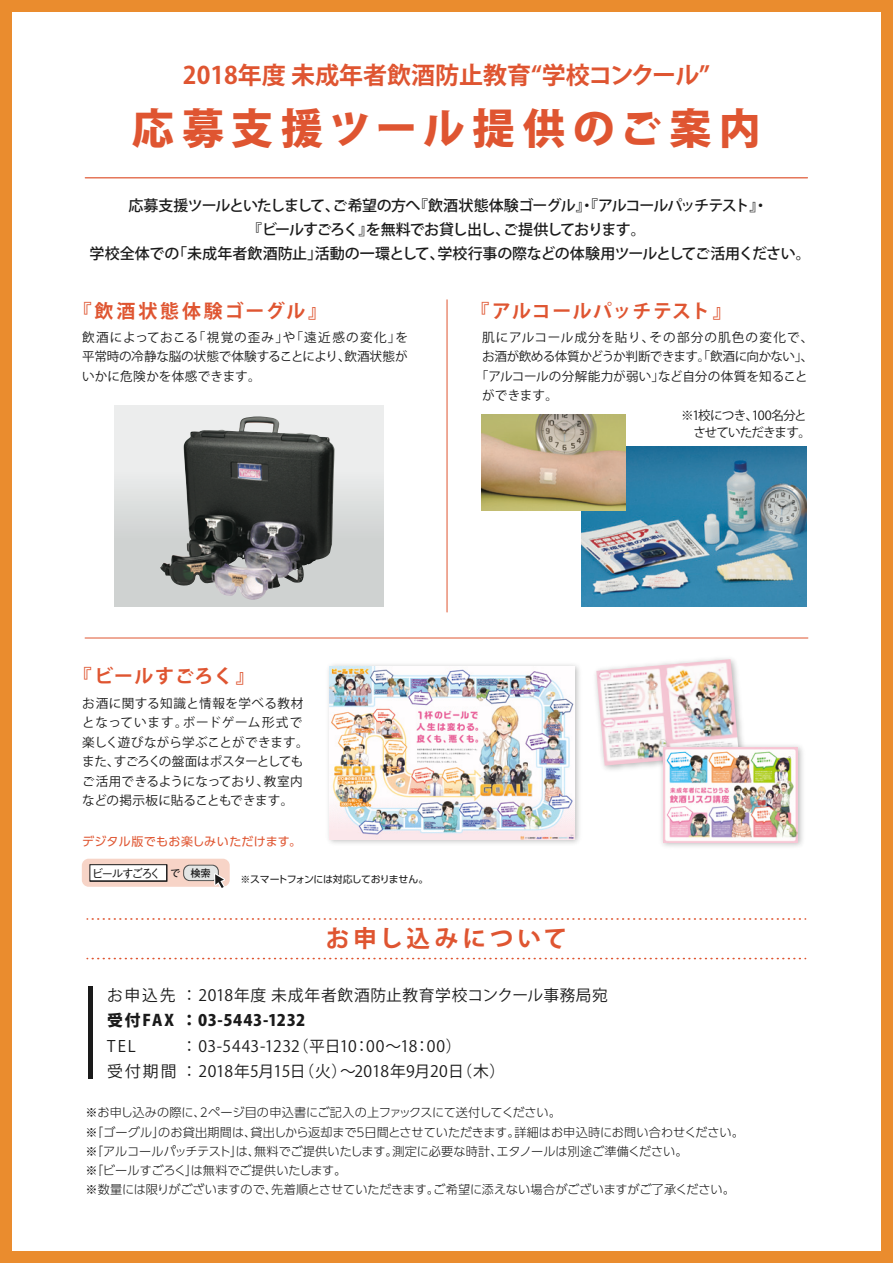
<style>
.page{position:relative;width:893px;height:1263px;background:#ea8c2e}
.page>*{position:absolute;margin:0;border:0;box-sizing:border-box;transform-origin:0 0}
.t1{font:800 42px "Koz Go Pro";letter-spacing:.18em;color:#df5531}
.t2{font:700 24px "Koz Go Pro";color:#df5531}
.t3{font:700 23.7px "Koz Go Pro";letter-spacing:.16em;color:#df5531}
.t4{font:700 18.9px "Koz Go Pro";letter-spacing:.05em;color:#df5531}
.t5{font:700 18.9px "Koz Go Pro";letter-spacing:.145em;color:#df5531}
.t6{font:700 18.9px "Koz Go Pro";letter-spacing:.045em;color:#df5531}
.t7{font:15.75px/25.3px "Koz Go Pro";letter-spacing:.01em;color:#1a1a1a}
.t8{font:15.75px "Koz Go Pro";letter-spacing:.03em;color:#1a1a1a}
.t9{font:800 15.75px "Koz Go Pro";letter-spacing:.045em;color:#1a1a1a}
.t10{font:500 15px/24px "Koz Go Pro";letter-spacing:-.045em;color:#1a1a1a;text-align:center}
.t11{font:12.6px/19.5px "Koz Go Pro";color:#1a1a1a;text-align:justify}
.t12{font:12.6px "Koz Go Pro";letter-spacing:-.04em;color:#1a1a1a}
.t13{font:12.6px "Koz Go Pro";letter-spacing:.08em;color:#1a1a1a}
.t14{font:12.6px/16.5px "Koz Go Pro";letter-spacing:-.065em;color:#1a1a1a}
.t15{font:300 12.15px/19px "UD Shin Go Pro";letter-spacing:-.01em;color:#1a1a1a}
.t16{font:12px "UD Shin Go Pro";letter-spacing:.02em;color:#df5531}
.t17{font:500 12px "Gothic BBB Pro";letter-spacing:-.19em;color:#1a1a1a}
.t18{font:700 10.35px "Futo Go B101 Pro";color:#1a1a1a}
.t19{font:9.9px "UD Shin Go Pro";letter-spacing:-.055em;color:#1a1a1a}
</style>
<div class="page">
<div style="left:12px;top:12px;width:869px;height:1239px;background:#fff"></div>
<svg style="left:87px;top:918px;width:719px;height:2px"></svg>
<hr style="left:85px;top:177px;width:722px;height:1px;background:#df5531">
<div style="left:88px;top:986px;width:5px;height:93px;background:#1a1a1a"></div>
<svg style="left:87px;top:958px;width:719px;height:1px"></svg>
<div style="left:114px;top:406px;width:269px;height:200px;background:linear-gradient(to bottom,#f1f2f2,#c9cccb)"></div>
<img style="left:159px;top:420px;width:176px;height:180px">
<img style="left:582px;top:446px;width:225px;height:160px">
<img style="left:481px;top:414px;width:144px;height:97px">
<hr style="left:447px;top:300px;width:1px;height:312px;background:#df5531">
<hr style="left:85px;top:637px;width:723px;height:1px;background:#df5531">
<img style="left:328px;top:664px;width:252px;height:180px">
<img style="left:330px;top:666px;width:244px;height:173px">
<img style="left:595px;top:658px;width:147px;height:112px">
<img style="left:596px;top:659px;width:143px;height:107px">
<img style="left:656px;top:740px;width:147px;height:107px">
<img style="left:663px;top:747px;width:135px;height:95px">
<div style="left:82px;top:859px;width:148px;height:28px;background:#f7d4c7;border-radius:7px"></div>
<svg style="left:89px;top:864px;width:79px;height:18px"></svg>
<svg style="left:183px;top:865px;width:36px;height:16px"></svg>
<div style="left:184px;top:866px;width:34px;height:14px;background:#e3e5e4;border-radius:6px"></div>
<svg style="left:213px;top:870px;width:16px;height:18px"></svg>
<h2 class="t2" style="left:183px;top:60px;width:528px">2018年度 未成年者飲酒防止教育“学校コンクール”</h2>
<h1 class="t1" style="left:132px;top:101px;width:630px">応募支援ツール提供のご案内</h1>
<p class="t10" style="left:90px;top:195px;width:723px">応募支援ツールといたしまして、ご希望の方へ『飲酒状態体験ゴーグル』・『アルコールパッチテスト』・<br>『ビールすごろく』を無料でお貸し出し、ご提供しております。<br>学校全体での「未成年者飲酒防止」活動の一環として、学校行事の際などの体験用ツールとしてご活用ください。</p>
<h3 class="t5" style="left:73px;top:298px;width:256px">『飲酒状態体験ゴーグル』</h3>
<h3 class="t4" style="left:470px;top:298px;width:263px">『アルコールパッチテスト』</h3>
<p class="t11" style="left:82px;top:328px;width:327px">飲酒によっておこる「視覚の歪み」や「遠近感の変化」を平常時の冷静な脳の状態で体験することにより、飲酒状態がいかに危険かを体感できます。</p>
<p class="t13" style="left:482px;top:329px;width:333px">肌にアルコール成分を貼り、その部分の肌色の変化で、</p>
<p class="t12" style="left:482px;top:349px;width:333px">お酒が飲める体質かどうか判断できます。「飲酒に向かない」、</p>
<p class="t11" style="left:476px;top:367px;width:334px">「アルコールの分解能力が弱い」など自分の体質を知ること</p>
<p class="t11" style="left:482px;top:386px;width:77px">ができます。</p>
<p class="t14" style="left:681px;top:408px;width:132px">※1校につき、100名分と　させていただきます。</p>
<h3 class="t6" style="left:73px;top:664px;width:183px">『ビールすごろく』</h3>
<p class="t11" style="left:82px;top:694px;width:228px;text-align:left">お酒に関する知識と情報を学べる教材となっています。ボードゲーム形式で楽しく遊びながら学ぶことができます。また、すごろくの盤面はポスターとしてもご活用できるようになっており、教室内などの掲示板に貼ることもできます。</p>
<p class="t16" style="left:82px;top:832px;width:220px">デジタル版でもお楽しみいただけます。</p>
<p class="t17" style="left:92px;top:864px;width:71px">ビールすごろく</p>
<p class="t18" style="left:170px;top:865px;width:42px">で 検索</p>
<p class="t19" style="left:240px;top:871px;width:189px">※スマートフォンには対応しておりません。</p>
<h3 class="t3" style="left:326px;top:923px;width:243px">お申し込みについて</h3>
<p class="t8" style="left:107px;top:985px;width:502px">お申込先： 2018年度 未成年者飲酒防止教育学校コンクール事務局宛</p>
<p class="t9" style="left:182px;top:1010px;width:125px">： 03-5443-1232</p>
<p class="t7" style="left:107px;top:1034px;width:400px;text-indent:74px">： 03-5443-1232（平日10：00～18：00）<br>受付期間： 2018年5月15日（火）～2018年9月20日（木）</p>
<p class="t9" style="left:107px;top:1010px;width:68px">受付FAX</p>
<p class="t8" style="left:107px;top:1035px;width:30px">TEL</p>
<p class="t15" style="left:85px;top:1103px;width:667px">※お申し込みの際に、2ページ目の申込書にご記入の上ファックスにて送付してください。　<br>※「ゴーグル」のお貸出期間は、貸出しから返却まで5日間とさせていただきます。詳細はお申込時にお問い合わせください。　※「アルコールパッチテスト」は、無料でご提供いたします。測定に必要な時計、エタノールは別途ご準備ください。　<br>※「ビールすごろく」は無料でご提供いたします。<br>※数量には限りがございますので、先着順とさせていただきます。ご希望に添えない場合がございますがご了承ください。</p>
</div>
